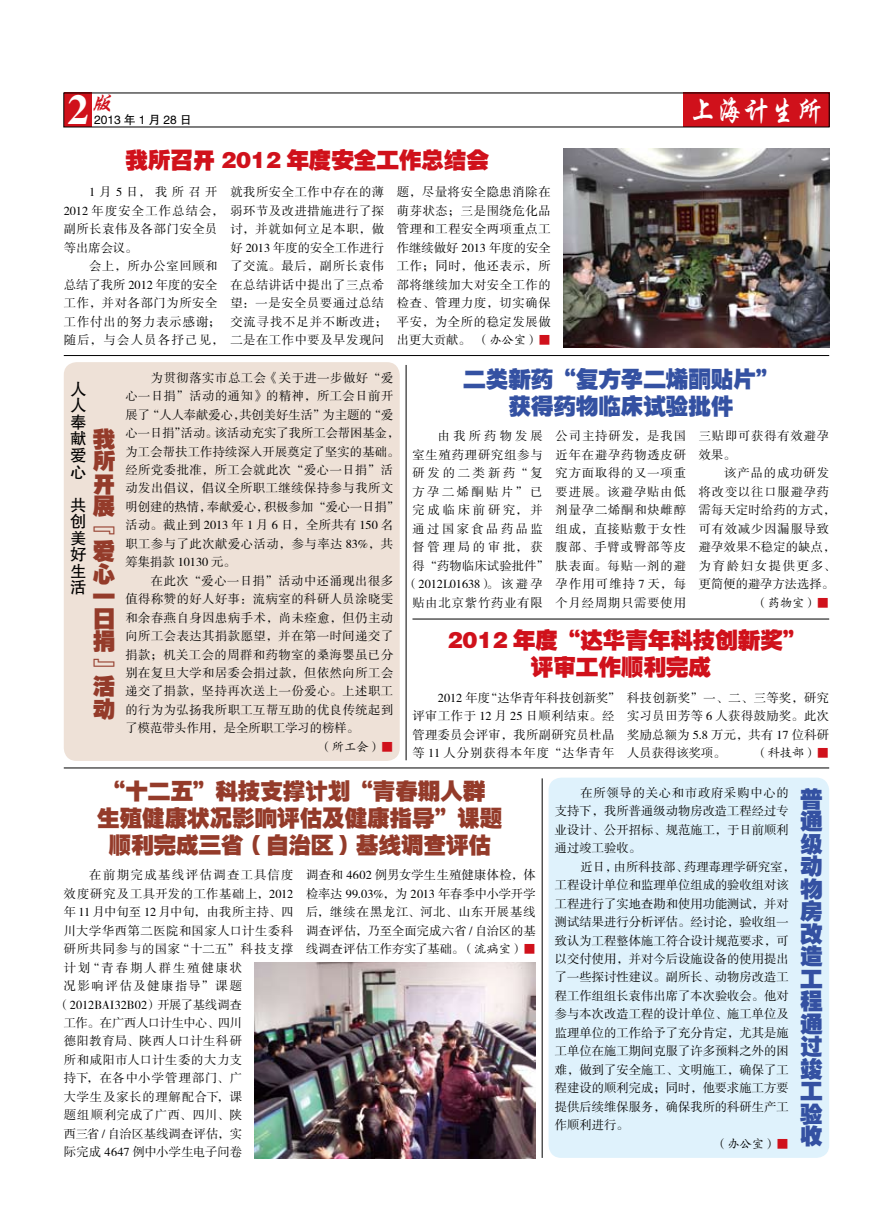
<style>
.page{position:relative;width:893px;height:1225px;background:#fff}
.page>*{position:absolute;margin:0;border:0;box-sizing:border-box;transform-origin:0 0}
.t1{font:700 42.45px "Times";color:#fff}
.t2{font:30px "FZXKJW GB1 0";color:#fff;scale:.89 1}
.t3{font:italic 23.25px "FZXKJW GB1 0";color:#d0111b}
.t4{font:22.5px/22.5px "FZCCHJW GB1 0";color:#943b2a;text-align:justify}
.t5{font:22.5px/27px "FZCCHJW GB1 0";color:#d0111b;text-align:center}
.t6{font:22.5px/22.5px "FZCCHJW GB1 0";color:#3451a2;text-align:center}
.t7{font:16.5px/16.5px "FZHTJW GB1 0";color:#000;text-align:justify}
.t8{font:12.3px/18.5px "FZSSJW GB1 0";letter-spacing:.03em;color:#000;text-align:justify}
.t9{font:12.3px/18.5px "FZSSJW GB1 0";color:#000}
.t10{font:12.3px/18.5px "FZSSJW GB1 0";letter-spacing:.065em;color:#000}
.t11{font:12.3px/18.5px "FZSSJW GB1 0";letter-spacing:.055em;color:#000}
.t12{font:12.3px "FZSSJW GB1 0";letter-spacing:.06em;color:#000}
.t13{font:12.3px "FZSSJW GB1 0";letter-spacing:.01em;color:#000}
.t14{font:12.3px "FZSSJW GB1 0";letter-spacing:.23em;color:#000}
.t15{font:12.3px "FZKTJW GB1 0";color:#000}
.t16{font:12.3px "FZSSJW GB1 0";letter-spacing:.005em;color:#000}
.t17{font:12.3px "FZSSJW GB1 0";letter-spacing:.05em;color:#000}
.t18{font:12.3px "FZSSJW GB1 0";letter-spacing:.2em;color:#000}
.t19{font:12.3px "FZSSJW GB1 0";letter-spacing:.11em;color:#000}
.t20{font:12.3px "FZSSJW GB1 0";letter-spacing:-.035em;color:#000}
.t21{font:12.3px "FZSSJW GB1 0";letter-spacing:.16em;color:#000}
.t22{font:12.3px "FZSSJW GB1 0";letter-spacing:.125em;color:#000}
.t23{font:12.3px "FZSSJW GB1 0";letter-spacing:.255em;color:#000}
.t24{font:12px "FZHTJW GB1 0";letter-spacing:.25em;color:#000}
.s1{font-family:"FZKTJW GB1 0"}
.s2{color:#d0111b}
.s3{font-family:"FZSSJW GB1 0";color:#d0111b}
</style>
<div class="page">
<div style="left:549px;top:777px;width:280px;height:380px;background:#dff2fc;border-radius:13px"></div>
<div style="left:64px;top:93px;width:27px;height:34px;background:#d0111b"></div>
<div style="left:683px;top:93px;width:146px;height:34px;background:#d0111b"></div>
<img style="left:563px;top:149px;width:266px;height:199px">
<div style="left:64px;top:362px;width:336px;height:399px;background:#eee1d7;border-radius:13px"></div>
<img style="left:255px;top:962px;width:281px;height:196px">
<hr style="left:64px;top:767px;width:765px;height:1px;background:#000">
<hr style="left:64px;top:355px;width:765px;height:1px;background:#000">
<hr style="left:412px;top:618px;width:417px;height:1px;background:#000">
<hr style="left:406px;top:365px;width:1px;height:395px;background:#000">
<hr style="left:542px;top:778px;width:1px;height:379px;background:#000">
<h3 class="t3" style="left:89px;top:91px;width:32px">版</h3>
<h2 class="t2" style="left:689px;top:95px;width:152px">上海计生所</h2>
<h1 class="t1" style="left:68px;top:69px;width:23px">2</h1>
<p class="t24" style="left:94px;top:113px;width:99px">2013年1月28日</p>
<h3 class="t5" style="left:125px;top:147px;width:365px">我所召开 2012 年度安全工作总结会</h3>
<p class="t8" style="left:64px;top:184px;width:161px;text-align:left;text-indent:25px">1月5日，我所召开<br>2012 年度安全工作总结会，副所长袁伟及各部门安全员等出席会议。</p>
<p class="t11" style="left:64px;top:257px;width:161px;text-indent:25px">会上，所办公室回顾和总结了我所 2012 年度的安全工作，并对各部门为所安全工作付出的努力表示感谢；随后，与会人员各抒己见，</p>
<p class="t8" style="left:230px;top:184px;width:158px;text-align:left">就我所安全工作中存在的薄弱环节及改进措施进行了探讨，并就如何立足本职，做好 2013 年度的安全工作进行了交流。最后，副所长袁伟在总结讲话中提出了三点希望：一是安全员要通过总结交流寻找不足并不断改进；二是在工作中要及早发现问</p>
<p class="t8" style="left:397px;top:184px;width:155px">题，尽量将安全隐患消除在萌芽状态；三是围绕危化品管理和工程安全两项重点工作继续做好 2013 年度的安全工作；同时，他还表示，所部将继续加大对安全工作的检查、管理力度，切实确保平安，为全所的稳定发展做出更大贡献。<span class="s1">（办公室）</span><span class="s2">■</span></p>
<h3 class="t7" style="left:70px;top:381px;width:17px">人人奉献爱心</h3>
<h3 class="t7" style="left:70px;top:497px;width:17px">共创美好生活</h3>
<h3 class="t4" style="left:93px;top:428px;width:24px">我所开展『爱心一日捐』活动</h3>
<p class="t8" style="left:125px;top:369px;width:276px;text-align:left;text-indent:25px">为贯彻落实市总工会《关于进一步做好“爱心一日捐”活动的通知》的精神，所工会日前开展了“人人奉献爱心，共创美好生活”为主题的“爱心一日捐”活动。该活动充实了我所工会帮困基金，为工会帮扶工作持续深入开展奠定了坚实的基础。经所党委批准，所工会就此次“爱心一日捐”活动发出倡议，倡议全所职工继续保持参与我所文明创建的热情，奉献爱心，积极参加“爱心一日捐”活动。截止到 2013 年 1 月 6 日，全所共有 150 名职工参与了此次献爱心活动，参与率达 83%，共筹集捐款 10130 元。</p>
<p class="t8" style="left:125px;top:572px;width:269px;text-indent:25px">在此次“爱心一日捐”活动中还涌现出很多值得称赞的好人好事：流病室的科研人员涂晓雯和余春燕自身因患病手术，尚未痊愈，但仍主动向所工会表达其捐款愿望，并在第一时间递交了捐款；机关工会的周群和药物室的桑海婴虽已分别在复旦大学和居委会捐过款，但依然向所工会递交了捐款，坚持再次送上一份爱心。上述职工的行为为弘扬我所职工互帮互助的优良传统起到了模范带头作用，是全所职工学习的榜样。</p>
<p class="t15" style="left:320px;top:740px;width:75px">（所工会）<span class="s3">■</span></p>
<h3 class="t6" style="left:463px;top:366px;width:316px;line-height:27px">二类新药“复方孕二烯酮贴片”获得药物临床试验批件</h3>
<p class="t23" style="left:438px;top:430px;width:106px">由我所药物发展</p>
<p class="t10" style="left:412px;top:446px;width:132px">室生殖药理研究组参与</p>
<p class="t14" style="left:412px;top:467px;width:132px">研发的二类新药“复</p>
<p class="t18" style="left:412px;top:485px;width:132px">方孕二烯酮贴片”已</p>
<p class="t14" style="left:412px;top:503px;width:132px">完成临床前研究，并</p>
<p class="t18" style="left:412px;top:522px;width:132px">通过国家食品药品监</p>
<p class="t14" style="left:412px;top:540px;width:132px">督管理局的审批，获</p>
<p class="t13" style="left:412px;top:559px;width:138px">得“药物临床试验批件”</p>
<p class="t9" style="left:406px;top:575px;width:138px">（2012L01638）。该避孕</p>
<p class="t10" style="left:412px;top:594px;width:132px">贴由北京紫竹药业有限</p>
<p class="t8" style="left:556px;top:428px;width:132px">公司主持研发，是我国近年在避孕药物透皮研究方面取得的又一项重要进展。该避孕贴由低剂量孕二烯酮和炔雌醇组成，直接贴敷于女性腹部、手臂或臀部等皮肤表面。每贴一剂的避孕作用可维持 7 天，每个月经周期只需要使用</p>
<p class="t10" style="left:699px;top:428px;width:132px">三贴即可获得有效避孕效果。</p>
<p class="t10" style="left:699px;top:464px;width:138px;text-indent:25px">该产品的成功研发将改变以往口服避孕药需每天定时给药的方式，可有效减少因漏服导致避孕效果不稳定的缺点，为育龄妇女提供更多、更简便的避孕方法选择。</p>
<p class="t15" style="left:755px;top:596px;width:75px">（药物室）<span class="s3">■</span></p>
<h3 class="t5" style="left:447px;top:627px;width:359px">2012 年度“达华青年科技创新奖”评审工作顺利完成</h3>
<p class="t8" style="left:412px;top:689px;width:210px;text-align:left;text-indent:25px">2012 年度“达华青年科技创新奖”评审工作于 12 月 25 日顺利结束。经管理委员会评审，我所副研究员杜晶等 11 人分别获得本年度“达华青年</p>
<p class="t8" style="left:627px;top:689px;width:203px">科技创新奖”一、二、三等奖，研究实习员田芳等 6 人获得鼓励奖。此次奖励总额为 5.8 万元，共有 17 位科研人员获得该奖项。</p>
<p class="t15" style="left:755px;top:746px;width:75px">（科技部）<span class="s3">■</span></p>
<h3 class="t4" style="left:97px;top:777px;width:406px;line-height:27px;text-align:center">“十二五”科技支撑计划“青春期人群生殖健康状况影响评估及健康指导”课题顺利完成三省（自治区）基线调查评估</h3>
<p class="t19" style="left:89px;top:868px;width:206px">在前期完成基线评估调查工具信度</p>
<p class="t17" style="left:64px;top:887px;width:231px">效度研究及工具开发的工作基础上，2012</p>
<p class="t9" style="left:64px;top:903px;width:231px">年 11 月中旬至 12 月中旬，由我所主持、四</p>
<p class="t8" style="left:64px;top:922px;width:231px">川大学华西第二医院和国家人口计生委科</p>
<p class="t12" style="left:64px;top:942px;width:231px">研所共同参与的国家“十二五”科技支撑</p>
<p class="t21" style="left:64px;top:961px;width:180px">计划“青春期人群生殖健康状</p>
<p class="t22" style="left:64px;top:979px;width:180px">况影响评估及健康指导”课题</p>
<p class="t16" style="left:58px;top:998px;width:186px">（2012BAI32B02）开展了基线调查</p>
<p class="t20" style="left:64px;top:1016px;width:180px">工作。在广西人口计生中心、四川</p>
<p class="t8" style="left:64px;top:1032px;width:180px">德阳教育局、陕西人口计生科研</p>
<p class="t8" style="left:64px;top:1051px;width:180px">所和咸阳市人口计生委的大力支</p>
<p class="t10" style="left:64px;top:1069px;width:180px">持下，在各中小学管理部门、广</p>
<p class="t12" style="left:64px;top:1090px;width:180px">大学生及家长的理解配合下，课</p>
<p class="t12" style="left:64px;top:1108px;width:180px">题组顺利完成了广西、四川、陕</p>
<p class="t9" style="left:64px;top:1125px;width:180px">西三省 / 自治区基线调查评估，实</p>
<p class="t13" style="left:64px;top:1145px;width:180px">际完成 4647 例中小学生电子问卷</p>
<p class="t8" style="left:306px;top:866px;width:231px">调查和 4602 例男女学生生殖健康体检，体检率达 99.03%，为 2013 年春季中小学开学后，继续在黑龙江、河北、山东开展基线调查评估，乃至全面完成六省 / 自治区的基线调查评估工作夯实了基础。<span class="s1">（流病室）</span><span class="s2">■</span></p>
<p class="t8" style="left:555px;top:784px;width:235px;text-indent:25px">在所领导的关心和市政府采购中心的支持下，我所普通级动物房改造工程经过专业设计、公开招标、规范施工，于日前顺利通过竣工验收。</p>
<p class="t9" style="left:555px;top:858px;width:242px;text-indent:25px">近日，由所科技部、药理毒理学研究室，工程设计单位和监理单位组成的验收组对该工程进行了实地查勘和使用功能测试，并对测试结果进行分析评估。经讨论，验收组一致认为工程整体施工符合设计规范要求，可以交付使用，并对今后设施设备的使用提出了一些探讨性建议。副所长、动物房改造工程工作组组长袁伟出席了本次验收会。他对参与本次改造工程的设计单位、施工单位及监理单位的工作给予了充分肯定，尤其是施工单位在施工期间克服了许多预料之外的困难，做到了安全施工、文明施工，确保了工程建设的顺利完成；同时，他要求施工方要提供后续维保服务，确保我所的科研生产工作顺利进行。</p>
<p class="t15" style="left:715px;top:1137px;width:75px">（办公室）<span class="s3">■</span></p>
<h3 class="t6" style="left:800px;top:788px;width:24px;text-align:justify">普通级动物房改造工程通过竣工验收</h3>
</div>
